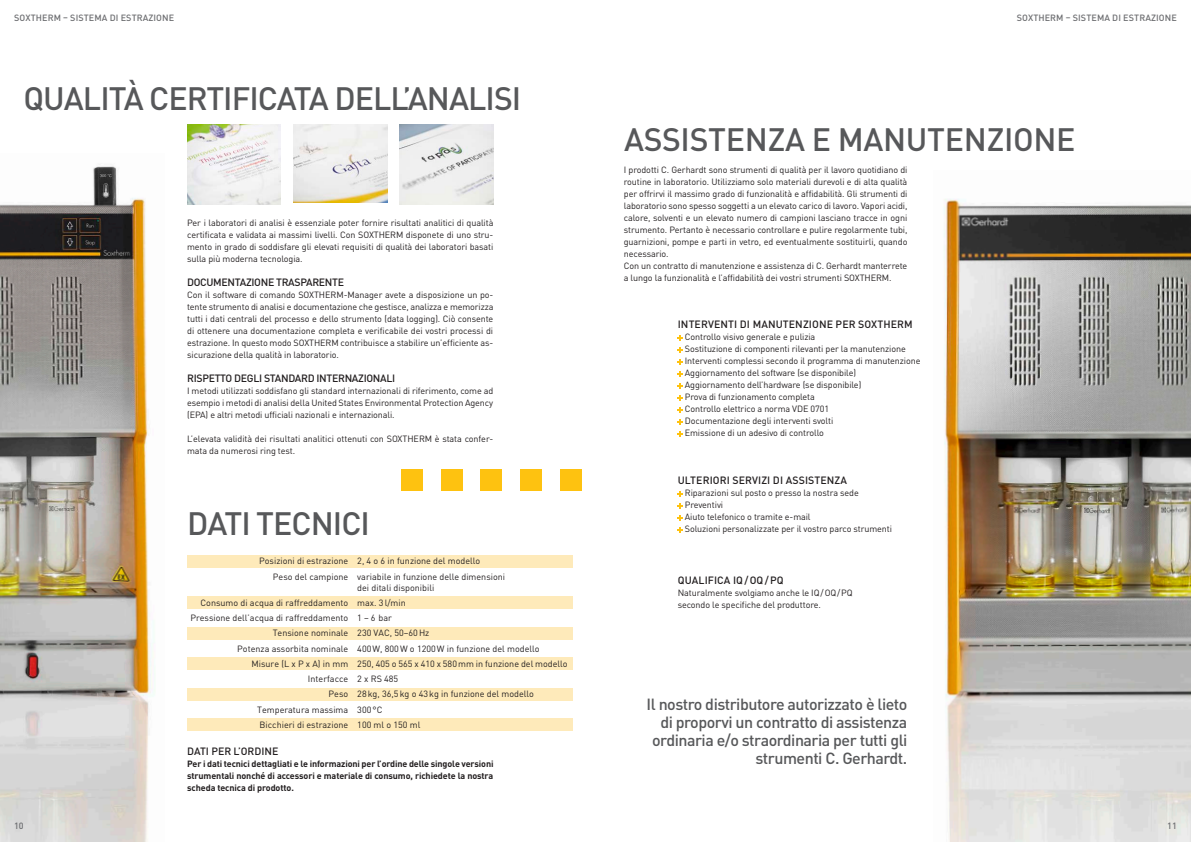
<style>
.page{position:relative;width:1191px;height:842px;background:#fff}
.page>*{position:absolute;margin:0;border:0;box-sizing:border-box;transform-origin:0 0}
.Headline_normal{font:500 32px "DINOT";letter-spacing:-.03em;color:#57585a}
.Headline_normal-2{font:500 32px "DINOT";letter-spacing:-.01em;color:#57585a}
.Hervorgehoben{font:500 16px/18px "DINOT";letter-spacing:-.03em;color:#57585a;text-align:right}
.Headline_klein{font:500 10.5px "DINOT";letter-spacing:.01em;color:#231f20}
.Fließtext{font:500 10.5px "DINOT";letter-spacing:-.03em;color:#231f20}
.Fließtext-2{font:500 10.5px "DINOT";color:#231f20}
.Fließtext-3{font:9px/12px "DINOT";letter-spacing:-.01em;color:#231f20}
.Fließtext-4{font:700 9px/12px "DINOT";letter-spacing:-.01em;color:#231f20;text-align:justify}
.t1{font:500 9px "DINOT";letter-spacing:.01em;color:#6c6d70}
</style>
<div class="page">
<img style="left:944px;top:199px;width:247px;height:643px">
<img style="left:0;top:164px;width:155px;height:678px">
<div style="left:401px;top:469px;width:21px;height:21px;background:#fec210"></div>
<div style="left:441px;top:469px;width:21px;height:21px;background:#fec210"></div>
<div style="left:480px;top:469px;width:22px;height:21px;background:#fec210"></div>
<div style="left:520px;top:469px;width:21px;height:21px;background:#fec210"></div>
<div style="left:560px;top:469px;width:21px;height:21px;background:#fec210"></div>
<img style="left:293px;top:125px;width:94px;height:78px">
<img style="left:187px;top:125px;width:94px;height:79px">
<img style="left:400px;top:125px;width:93px;height:79px">
<div style="left:187px;top:688px;width:386px;height:12px;background:#feeaba"></div>
<div style="left:187px;top:556px;width:386px;height:12px;background:#feeaba"></div>
<div style="left:187px;top:597px;width:386px;height:12px;background:#feeaba"></div>
<div style="left:187px;top:627px;width:386px;height:12px;background:#feeaba"></div>
<div style="left:187px;top:658px;width:386px;height:12px;background:#feeaba"></div>
<div style="left:187px;top:719px;width:386px;height:12px;background:#feeaba"></div>
<svg style="left:677px;top:335px;width:6px;height:5px"></svg>
<svg style="left:677px;top:347px;width:6px;height:5px"></svg>
<svg style="left:677px;top:359px;width:6px;height:5px"></svg>
<svg style="left:677px;top:371px;width:6px;height:5px"></svg>
<svg style="left:677px;top:383px;width:6px;height:5px"></svg>
<svg style="left:677px;top:395px;width:6px;height:5px"></svg>
<svg style="left:677px;top:407px;width:6px;height:5px"></svg>
<svg style="left:677px;top:419px;width:6px;height:5px"></svg>
<svg style="left:677px;top:431px;width:6px;height:5px"></svg>
<svg style="left:677px;top:491px;width:6px;height:5px"></svg>
<svg style="left:677px;top:503px;width:6px;height:5px"></svg>
<svg style="left:677px;top:515px;width:6px;height:5px"></svg>
<svg style="left:677px;top:527px;width:6px;height:5px"></svg>
<p class="t1" style="left:14px;top:12px;width:161px">SOXTHERM – SISTEMA DI ESTRAZIONE</p>
<p class="t1" style="left:1016px;top:12px;width:161px">SOXTHERM – SISTEMA DI ESTRAZIONE</p>
<p class="Headline_normal" style="left:24px;top:77px;width:499px">QUALITÀ CERTIFICATA DELL’ANALISI</p>
<p class="Fließtext-3" style="left:187px;top:216px;width:308px;text-align:justify">Per i laboratori di analisi è essenziale poter fornire risultati analitici di qualità certificata e validata ai massimi livelli. Con SOXTHERM disponete di uno stru&shy;mento in grado di soddisfare gli elevati requisiti di qualità dei laboratori basati sulla più moderna tecnologia.</p>
<p class="Fließtext" style="left:187px;top:275px;width:158px">DOCUMENTAZIONE TRASPARENTE</p>
<p class="Fließtext-3" style="left:187px;top:288px;width:308px;text-align:justify">Con il software di comando SOXTHERM-Manager avete a disposizione un po&shy;tente strumento di analisi e documentazione che gestisce, analizza e memorizza tutti i dati centrali del processo e dello strumento (data logging). Ciò consente di ottenere una documentazione completa e verificabile dei vostri processi di estrazione. In questo modo SOXTHERM contribuisce a stabilire un’efficiente as&shy;sicurazione della qualità in laboratorio.</p>
<p class="Fließtext" style="left:187px;top:371px;width:210px">RISPETTO DEGLI STANDARD INTERNAZIONALI</p>
<p class="Fließtext-3" style="left:187px;top:384px;width:308px;text-align:justify">I metodi utilizzati soddisfano gli standard internazionali di riferimento, come ad esempio i metodi di analisi della United States Environmental Protection Agency (EPA) e altri metodi ufficiali nazionali e internazionali.</p>
<p class="Fließtext-3" style="left:187px;top:432px;width:308px">L’elevata validità dei risultati analitici ottenuti con SOXTHERM è stata confer&shy;mata da numerosi ring test.</p>
<p class="Headline_normal" style="left:187px;top:503px;width:184px">DATI TECNICI</p>
<p class="Fließtext-3" style="left:259px;top:555px;width:222px">Posizioni di estrazione 2, 4 o 6 in funzione del modello</p>
<p class="Fließtext-3" style="left:357px;top:571px;width:149px;line-height:11px;text-indent:-84px">Peso del campione variabile in funzione delle dimensioni dei ditali disponibili</p>
<p class="Fließtext-3" style="left:200px;top:596px;width:207px">Consumo di acqua di raffreddamento max. 3l/min</p>
<p class="Fließtext-3" style="left:190px;top:612px;width:203px">Pressione dell’acqua di raffreddamento 1 – 6 bar</p>
<p class="Fließtext-3" style="left:273px;top:627px;width:158px">Tensione nominale 230 VAC, 50–60Hz</p>
<p class="Fließtext-3" style="left:237px;top:642px;width:304px">Potenza assorbita nominale 400W, 800W o 1200W in funzione del modello</p>
<p class="Fließtext-3" style="left:251px;top:657px;width:318px">Misure (L x P x A) in mm 250, 405 o 565 x 410 x 580mm in funzione del modello</p>
<p class="Fließtext-3" style="left:308px;top:673px;width:92px">Interfacce 2 x RS 485</p>
<p class="Fließtext-3" style="left:328px;top:688px;width:207px">Peso 28kg, 36,5kg o 43kg in funzione del modello</p>
<p class="Fließtext-3" style="left:257px;top:703px;width:127px">Temperatura massima 300°C</p>
<p class="Fließtext-3" style="left:260px;top:718px;width:162px">Bicchieri di estrazione 100 ml o 150 ml</p>
<p class="Fließtext-2" style="left:187px;top:745px;width:93px">DATI PER L’ORDINE</p>
<p class="Fließtext-4" style="left:187px;top:758px;width:308px">Per i dati tecnici dettagliati e le informazioni per l’ordine delle singole versioni strumentali nonché di accessori e materiale di consumo, richiedete la nostra scheda tecnica di prodotto.</p>
<p class="Headline_normal-2" style="left:624px;top:119px;width:453px">ASSISTENZA E MANUTENZIONE</p>
<p class="Fließtext-3" style="left:624px;top:164px;width:285px;text-align:justify">I prodotti C. Gerhardt sono strumenti di qualità per il lavoro quotidiano di routine in laboratorio. Utilizziamo solo materiali durevoli e di alta qualità per offrirvi il massimo grado di funzionalità e affidabilità. Gli strumenti di laboratorio sono spesso soggetti a un elevato carico di lavoro. Vapori acidi, calore, solventi e un elevato numero di campioni lasciano tracce in ogni strumento. Pertanto è necessario controllare e pulire regolarmente tubi, guarnizioni, pompe e parti in vetro, ed eventualmente sostituirli, quando necessario.</p>
<p class="Fließtext-3" style="left:624px;top:260px;width:285px">Con un contratto di manutenzione e assistenza di C. Gerhardt manterrete a lungo la funzionalità e l’affidabilità dei vostri strumenti SOXTHERM.</p>
<p class="Headline_klein" style="left:678px;top:318px;width:236px">INTERVENTI DI MANUTENZIONE PER SOXTHERM</p>
<p class="Fließtext-3" style="left:685px;top:331px;width:132px">Controllo visivo generale e pulizia</p>
<p class="Fließtext-3" style="left:685px;top:343px;width:222px">Sostituzione di componenti rilevanti per la manutenzione</p>
<p class="Fließtext-3" style="left:685px;top:355px;width:237px">Interventi complessi secondo il programma di manutenzione</p>
<p class="Fließtext-3" style="left:685px;top:367px;width:173px">Aggiornamento del software (se disponibile)</p>
<p class="Fließtext-3" style="left:685px;top:379px;width:178px">Aggiornamento dell’hardware (se disponibile)</p>
<p class="Fließtext-3" style="left:685px;top:391px;width:131px">Prova di funzionamento completa</p>
<p class="Fließtext-3" style="left:685px;top:403px;width:146px">Controllo elettrico a norma VDE 0701</p>
<p class="Fließtext-3" style="left:685px;top:415px;width:150px">Documentazione degli interventi svolti</p>
<p class="Fließtext-3" style="left:685px;top:427px;width:141px">Emissione di un adesivo di controllo</p>
<p class="Headline_klein" style="left:678px;top:474px;width:171px">ULTERIORI SERVIZI DI ASSISTENZA</p>
<p class="Fließtext-3" style="left:685px;top:487px;width:175px">Riparazioni sul posto o presso la nostra sede</p>
<p class="Fließtext-3" style="left:685px;top:499px;width:40px">Preventivi</p>
<p class="Fließtext-3" style="left:685px;top:511px;width:127px">Aiuto telefonico o tramite e-mail</p>
<p class="Fließtext-3" style="left:685px;top:523px;width:209px">Soluzioni personalizzate per il vostro parco strumenti</p>
<p class="Headline_klein" style="left:678px;top:573px;width:107px">QUALIFICA IQ/OQ/PQ</p>
<p class="Fließtext-3" style="left:677px;top:586px;width:176px">Naturalmente svolgiamo anche le IQ/OQ/PQ secondo le specifiche del produttore.</p>
<p class="Hervorgehoben" style="left:646px;top:694px;width:262px">Il nostro distributore autorizzato è lieto di proporvi un contratto di assistenza ordinaria e/o straordinaria per tutti gli strumenti C. Gerhardt.</p>
<p class="t1" style="left:14px;top:820px;width:11px">10</p>
<p class="t1" style="left:1167px;top:820px;width:11px">11</p>
</div>
